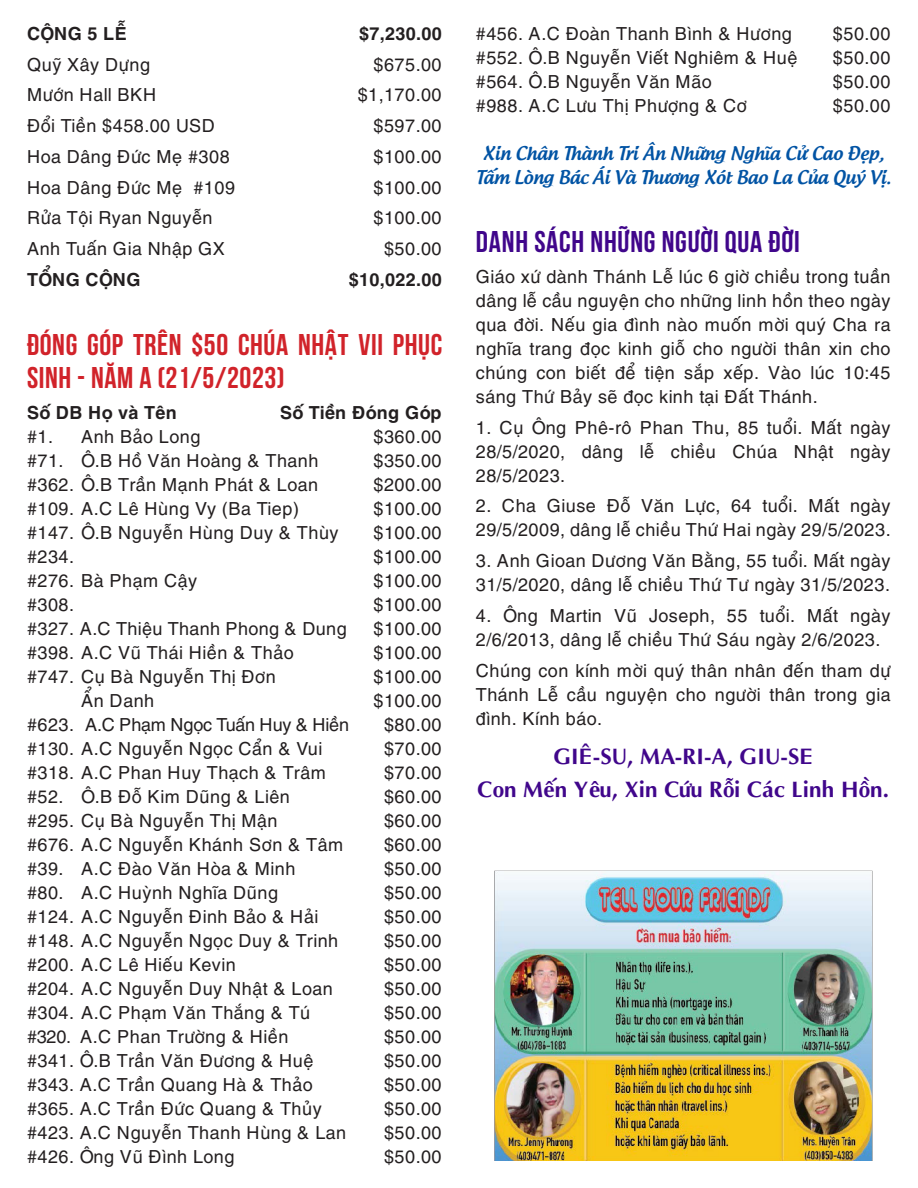
<style>
.page{position:relative;width:918px;height:1188px;background:#fff}
.page>*{position:absolute;margin:0;border:0;box-sizing:border-box;transform-origin:0 0}
.t1{font:30px/33px "UTM Bebas";letter-spacing:.02em;color:#d1232a}
.Paragraph_1{font:30px "UTM Bebas";letter-spacing:.025em;color:#40068b}
.t2{font:700 22.5px "UTM Aptima";color:#40068b}
.t3{font:18px/24px "UTM Helve";color:#231f20;text-align:justify}
.t4{font:18px "UTM Androgyne";letter-spacing:-.01em;color:#0153a4}
.Thong_Bao_Title{font:700 18px "UTM Helve";color:#231f20}
.t5{font:18px "UTM Helve";letter-spacing:-.04em;color:#231f20}
</style>
<div class="page">
<img style="left:494px;top:871px;width:378px;height:290px">
<p class="Thong_Bao_Title" style="left:27px;top:18px;width:102px">CỘNG 5 LỄ</p>
<p class="Thong_Bao_Title" style="left:359px;top:18px;width:84px">$7,230.00</p>
<p class="t3" style="left:27px;top:50px;width:125px">Quỹ Xây Dựng</p>
<p class="t3" style="left:374px;top:50px;width:70px">$675.00</p>
<p class="t3" style="left:27px;top:81px;width:131px">Mướn Hall BKH</p>
<p class="t3" style="left:358px;top:81px;width:86px">$1,170.00</p>
<p class="t3" style="left:27px;top:112px;width:190px">Đổi Tiền $458.00 USD</p>
<p class="t3" style="left:374px;top:112px;width:70px">$597.00</p>
<p class="t3" style="left:27px;top:143px;width:205px">Hoa Dâng Đức Mẹ #308</p>
<p class="t3" style="left:374px;top:143px;width:70px">$100.00</p>
<p class="t3" style="left:27px;top:173px;width:210px">Hoa Dâng Đức Mẹ #109</p>
<p class="t3" style="left:374px;top:173px;width:70px">$100.00</p>
<p class="t3" style="left:27px;top:204px;width:188px">Rửa Tội Ryan Nguyễn</p>
<p class="t3" style="left:374px;top:204px;width:70px">$100.00</p>
<p class="t3" style="left:27px;top:235px;width:200px">Anh Tuấn Gia Nhập GX</p>
<p class="t3" style="left:384px;top:235px;width:60px">$50.00</p>
<p class="Thong_Bao_Title" style="left:27px;top:264px;width:115px">TỔNG CỘNG</p>
<p class="Thong_Bao_Title" style="left:349px;top:264px;width:95px">$10,022.00</p>
<p class="t1" style="left:27px;top:325px;width:417px">ĐÓNG GÓP TRÊN $50 CHÚA NHẬT VII PHỤC<br>SINH - NĂM A (21/5/2023)</p>
<p class="Thong_Bao_Title" style="left:27px;top:397px;width:152px">Số DB Họ và Tên</p>
<p class="Thong_Bao_Title" style="left:280px;top:397px;width:164px">Số Tiền Đóng Góp</p>
<p class="t3" style="left:27px;top:422px;width:28px">#1.</p>
<p class="t3" style="left:81px;top:422px;width:121px">Anh Bảo Long</p>
<p class="t3" style="left:374px;top:422px;width:70px">$360.00</p>
<p class="t3" style="left:27px;top:446px;width:294px">#71. Ô.B Hồ Văn Hoàng &amp; Thanh</p>
<p class="t3" style="left:374px;top:446px;width:70px">$350.00</p>
<p class="t3" style="left:27px;top:470px;width:293px">#362. Ô.B Trần Mạnh Phát &amp; Loan</p>
<p class="t3" style="left:374px;top:470px;width:70px">$200.00</p>
<p class="t3" style="left:27px;top:494px;width:274px">#109. A.C Lê Hùng Vy (Ba Tiep)</p>
<p class="t3" style="left:374px;top:494px;width:70px">$100.00</p>
<p class="t3" style="left:27px;top:518px;width:314px">#147. Ô.B Nguyễn Hùng Duy &amp; Thùy</p>
<p class="t3" style="left:374px;top:518px;width:70px">$100.00</p>
<p class="t3" style="left:27px;top:542px;width:49px">#234.</p>
<p class="t3" style="left:374px;top:542px;width:70px">$100.00</p>
<p class="t3" style="left:27px;top:566px;width:172px">#276. Bà Phạm Cậy</p>
<p class="t3" style="left:374px;top:566px;width:70px">$100.00</p>
<p class="t3" style="left:27px;top:590px;width:49px">#308.</p>
<p class="t3" style="left:374px;top:590px;width:70px">$100.00</p>
<p class="t3" style="left:27px;top:614px;width:322px">#327. A.C Thiệu Thanh Phong &amp; Dung</p>
<p class="t3" style="left:374px;top:614px;width:70px">$100.00</p>
<p class="t3" style="left:27px;top:638px;width:269px">#398. A.C Vũ Thái Hiền &amp; Thảo</p>
<p class="t3" style="left:374px;top:638px;width:70px">$100.00</p>
<p class="t3" style="left:27px;top:662px;width:251px">#747. Cụ Bà Nguyễn Thị Đơn</p>
<p class="t3" style="left:374px;top:662px;width:70px">$100.00</p>
<p class="t3" style="left:81px;top:686px;width:75px">Ẩn Danh</p>
<p class="t3" style="left:374px;top:686px;width:70px">$100.00</p>
<p class="t5" style="left:27px;top:710px;width:324px">#623. A.C Phạm Ngọc Tuấn Huy &amp; Hiền</p>
<p class="t3" style="left:384px;top:710px;width:60px">$80.00</p>
<p class="t3" style="left:27px;top:734px;width:297px">#130. A.C Nguyễn Ngọc Cẩn &amp; Vui</p>
<p class="t3" style="left:384px;top:734px;width:60px">$70.00</p>
<p class="t3" style="left:27px;top:758px;width:301px">#318. A.C Phan Huy Thạch &amp; Trâm</p>
<p class="t3" style="left:384px;top:758px;width:60px">$70.00</p>
<p class="t3" style="left:27px;top:782px;width:265px">#52. Ô.B Đỗ Kim Dũng &amp; Liên</p>
<p class="t3" style="left:384px;top:782px;width:60px">$60.00</p>
<p class="t3" style="left:27px;top:806px;width:253px">#295. Cụ Bà Nguyễn Thị Mận</p>
<p class="t3" style="left:384px;top:806px;width:60px">$60.00</p>
<p class="t3" style="left:27px;top:830px;width:318px">#676. A.C Nguyễn Khánh Sơn &amp; Tâm</p>
<p class="t3" style="left:384px;top:830px;width:60px">$60.00</p>
<p class="t3" style="left:27px;top:854px;width:270px">#39. A.C Đào Văn Hòa &amp; Minh</p>
<p class="t3" style="left:384px;top:854px;width:60px">$50.00</p>
<p class="t3" style="left:27px;top:878px;width:253px">#80. A.C Huỳnh Nghĩa Dũng</p>
<p class="t3" style="left:384px;top:878px;width:60px">$50.00</p>
<p class="t3" style="left:27px;top:902px;width:293px">#124. A.C Nguyễn Đinh Bảo &amp; Hải</p>
<p class="t3" style="left:384px;top:902px;width:60px">$50.00</p>
<p class="t3" style="left:27px;top:926px;width:313px">#148. A.C Nguyễn Ngọc Duy &amp; Trinh</p>
<p class="t3" style="left:384px;top:926px;width:60px">$50.00</p>
<p class="t3" style="left:27px;top:950px;width:211px">#200. A.C Lê Hiếu Kevin</p>
<p class="t3" style="left:384px;top:950px;width:60px">$50.00</p>
<p class="t3" style="left:27px;top:974px;width:308px">#204. A.C Nguyễn Duy Nhật &amp; Loan</p>
<p class="t3" style="left:384px;top:974px;width:60px">$50.00</p>
<p class="t3" style="left:27px;top:998px;width:285px">#304. A.C Phạm Văn Thắng &amp; Tú</p>
<p class="t3" style="left:384px;top:998px;width:60px">$50.00</p>
<p class="t3" style="left:27px;top:1022px;width:263px">#320. A.C Phan Trường &amp; Hiền</p>
<p class="t3" style="left:384px;top:1022px;width:60px">$50.00</p>
<p class="t3" style="left:27px;top:1046px;width:289px">#341. Ô.B Trần Văn Đương &amp; Huệ</p>
<p class="t3" style="left:384px;top:1046px;width:60px">$50.00</p>
<p class="t3" style="left:27px;top:1070px;width:288px">#343. A.C Trần Quang Hà &amp; Thảo</p>
<p class="t3" style="left:384px;top:1070px;width:60px">$50.00</p>
<p class="t3" style="left:27px;top:1094px;width:297px">#365. A.C Trần Đức Quang &amp; Thủy</p>
<p class="t3" style="left:384px;top:1094px;width:60px">$50.00</p>
<p class="t3" style="left:27px;top:1118px;width:321px">#423. A.C Nguyễn Thanh Hùng &amp; Lan</p>
<p class="t3" style="left:384px;top:1118px;width:60px">$50.00</p>
<p class="t3" style="left:27px;top:1142px;width:210px">#426. Ông Vũ Đình Long</p>
<p class="t3" style="left:384px;top:1142px;width:60px">$50.00</p>
<p class="t3" style="left:476px;top:20px;width:318px">#456. A.C Đoàn Thanh Bình &amp; Hương</p>
<p class="t3" style="left:833px;top:20px;width:60px">$50.00</p>
<p class="t3" style="left:476px;top:44px;width:324px">#552. Ô.B Nguyễn Viết Nghiêm &amp; Huệ</p>
<p class="t3" style="left:833px;top:44px;width:60px">$50.00</p>
<p class="t3" style="left:476px;top:68px;width:238px">#564. Ô.B Nguyễn Văn Mão</p>
<p class="t3" style="left:833px;top:68px;width:60px">$50.00</p>
<p class="t3" style="left:476px;top:92px;width:273px">#988. A.C Lưu Thị Phượng &amp; Cơ</p>
<p class="t3" style="left:833px;top:92px;width:60px">$50.00</p>
<p class="t4" style="left:483px;top:138px;width:403px">Xin Chân Thành Tri Ân Những Nghĩa Cử Cao Đẹp,</p>
<p class="t4" style="left:476px;top:162px;width:417px">Tấm Lòng Bác Ái Và Thương Xót Bao La Của Quý Vị.</p>
<p class="Paragraph_1" style="left:476px;top:220px;width:326px">DANH SÁCH NHỮNG NGƯỜI QUA ĐỜI</p>
<p class="t3" style="left:476px;top:263px;width:417px">Giáo xứ dành Thánh Lễ lúc 6 giờ chiều trong tuần dâng lễ cầu nguyện cho những linh hồn theo ngày qua đời. Nếu gia đình nào muốn mời quý Cha ra nghĩa trang đọc kinh giỗ cho người thân xin cho chúng con biết để tiện sắp xếp. Vào lúc 10:45 sáng Thứ Bảy sẽ đọc kinh tại Đất Thánh.</p>
<p class="t3" style="left:476px;top:413px;width:417px">1. Cụ Ông Phê-rô Phan Thu, 85 tuổi. Mất ngày 28/5/2020, dâng lễ chiều Chúa Nhật ngày 28/5/2023.</p>
<p class="t3" style="left:476px;top:492px;width:417px">2. Cha Giuse Đỗ Văn Lực, 64 tuổi. Mất ngày<br>29/5/2009, dâng lễ chiều Thứ Hai ngày 29/5/2023.</p>
<p class="t3" style="left:476px;top:547px;width:417px">3. Anh Gioan Dương Văn Bằng, 55 tuổi. Mất ngày<br>31/5/2020, dâng lễ chiều Thứ Tư ngày 31/5/2023.</p>
<p class="t3" style="left:476px;top:602px;width:417px">4. Ông Martin Vũ Joseph, 55 tuổi. Mất ngày<br>2/6/2013, dâng lễ chiều Thứ Sáu ngày 2/6/2023.</p>
<p class="t3" style="left:476px;top:656px;width:417px">Chúng con kính mời quý thân nhân đến tham dự Thánh Lễ cầu nguyện cho người thân trong gia đình. Kính báo.</p>
<p class="t2" style="left:554px;top:739px;width:261px">GIÊ-SU, MA-RI-A, GIU-SE</p>
<p class="t2" style="left:478px;top:772px;width:413px">Con Mến Yêu, Xin Cứu Rỗi Các Linh Hồn.</p>
</div>
